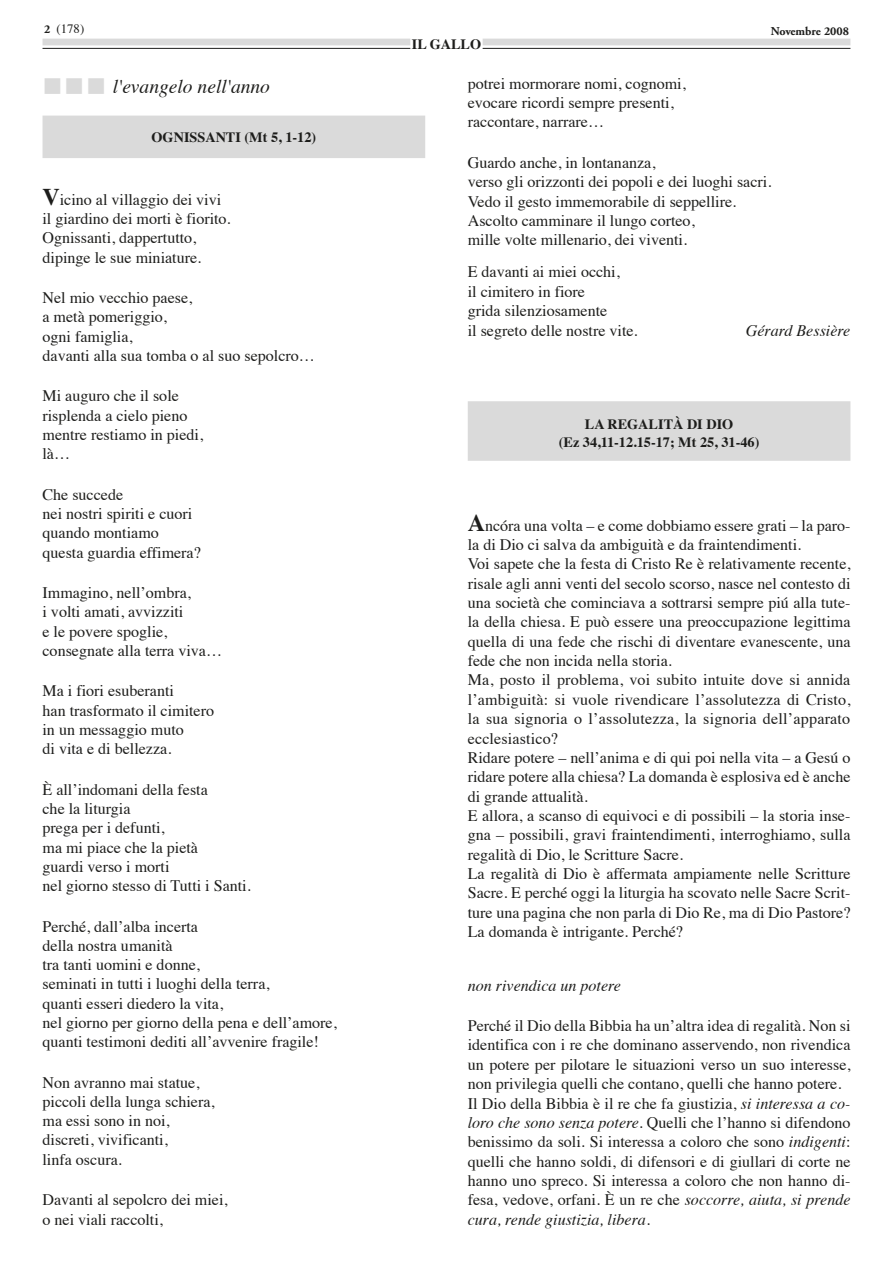
<style>
.page{position:relative;width:893px;height:1263px;background:#fff}
.page>*{position:absolute;margin:0;border:0;box-sizing:border-box;transform-origin:0 0}
.t1{font:italic 19.5px "Times";color:#1d1d1b}
.t2{font:16.05px/19.4px "Times";color:#1d1d1b}
.t3{font:italic 16.05px "Times";color:#1d1d1b}
.t4{font:700 14.25px/17.2px "Times";color:#1d1d1b;text-align:center}
.t5{font:12.75px "Times";color:#1d1d1b}
.t6{font:700 12px "Adobe Garamond";color:#1d1d1b}
.s1{color:#dadada}
.s2{font-weight:700;font-size:24px}
.s3{font-style:italic}
</style>
<div class="page">
<hr style="left:43px;top:48px;width:367px;height:1px;background:#1d1d1b">
<hr style="left:483px;top:48px;width:367px;height:1px;background:#1d1d1b">
<div style="left:43px;top:39px;width:367px;height:6px;background:#dadada"></div>
<div style="left:483px;top:39px;width:367px;height:6px;background:#dadada"></div>
<div style="left:43px;top:116px;width:382px;height:42px;background:#dadada"></div>
<div style="left:468px;top:401px;width:382px;height:60px;background:#dadada"></div>
<p class="t5" style="left:57px;top:17px;width:29px">(178)</p>
<p class="t6" style="left:44px;top:23px;width:8px">2</p>
<p class="t6" style="left:771px;top:25px;width:80px">Novembre 2008</p>
<p class="t4" style="left:412px;top:34px;width:71px">IL GALLO</p>
<p class="t1" style="left:43px;top:69px;width:229px"><span class="s1">■■■</span> l'evangelo nell'anno</p>
<p class="t4" style="left:152px;top:127px;width:12px">OGN</p>
<p class="t4" style="left:184px;top:127px;width:134px">ISSANTI (MT 5, 1-12)</p>
<p class="t2" style="left:43px;top:188px;width:190px"><span class="s2">V</span>icino al villaggio dei vivi il giardino dei morti è fiorito. ognissanti, dappertutto, dipinge le sue miniature.</p>
<p class="t2" style="left:43px;top:287px;width:274px">Nel mio vecchio paese,<br>a metà pomeriggio,<br>ogni famiglia,<br>davanti alla sua tomba o al suo sepolcro…</p>
<p class="t2" style="left:43px;top:385px;width:162px">Mi auguro che il sole risplenda a cielo pieno mentre restiamo in piedi, là…</p>
<p class="t2" style="left:43px;top:483px;width:160px">Che succede<br>nei nostri spiriti e cuori quando montiamo questa guardia effimera?</p>
<p class="t2" style="left:43px;top:582px;width:181px">Immagino, nell’ombra,<br>i volti amati, avvizziti<br>e le povere spoglie, consegnate alla terra viva…</p>
<p class="t2" style="left:43px;top:680px;width:173px">Ma i fiori esuberanti<br>han trasformato il cimitero in un messaggio muto<br>di vita e di bellezza.</p>
<p class="t2" style="left:43px;top:778px;width:210px">È all’indomani della festa<br>che la liturgia<br>prega per i defunti,<br>ma mi piace che la pietà<br>guardi verso i morti<br>nel giorno stesso di Tutti i Santi.</p>
<p class="t2" style="left:43px;top:915px;width:296px">Perché, dall’alba incerta<br>della nostra umanità<br>tra tanti uomini e donne,<br>seminati in tutti i luoghi della terra,<br>quanti esseri diedero la vita,<br>nel giorno per giorno della pena e dell’amore, quanti testimoni dediti all’avvenire fragile!</p>
<p class="t2" style="left:43px;top:1071px;width:174px">Non avranno mai statue, piccoli della lunga schiera, ma essi sono in noi, discreti, vivificanti,<br>linfa oscura.</p>
<p class="t2" style="left:43px;top:1189px;width:186px">Davanti al sepolcro dei miei, o nei viali raccolti,</p>
<p class="t2" style="left:468px;top:72px;width:219px">potrei mormorare nomi, cognomi, evocare ricordi sempre presenti, raccontare, narrare…</p>
<p class="t2" style="left:468px;top:151px;width:305px">Guardo anche, in lontananza,<br>verso gli orizzonti dei popoli e dei luoghi sacri.<br>Vedo il gesto immemorabile di seppellire.<br>Ascolto camminare il lungo corteo,<br>mille volte millenario, dei viventi.</p>
<p class="t2" style="left:468px;top:261px;width:171px">E davanti ai miei occhi,<br>il cimitero in fiore<br>grida silenziosamente<br>il segreto delle nostre vite.</p>
<p class="t3" style="left:746px;top:316px;width:106px">Gérard Bessière</p>
<p class="t4" style="left:559px;top:414px;width:202px">LA REGALITÀ DI DIO<br>(EZ 34,11-12.15-17; MT 25, 31-46)</p>
<p class="t2" style="left:468px;top:514px;width:384px"><span class="s2">A</span>ncóra una volta – e come dobbiamo essere grati – la paro&shy;la di Dio ci salva da ambiguità e da fraintendimenti.<br>Voi sapete che la festa di Cristo Re è relativamente recente, risale agli anni venti del secolo scorso, nasce nel contesto di una società che cominciava a sottrarsi sempre piú alla tute&shy;la della chiesa. E può essere una preoccupazione legittima quella di una fede che rischi di diventare evanescente, una fede che non incida nella storia.<br>Ma, posto il problema, voi subito intuite dove si annida l’ambiguità: si vuole rivendicare l’assolutezza di Cristo, la sua signoria o l’assolutezza, la signoria dell’apparato ecclesiastico?<br>Ridare potere – nell’anima e di qui poi nella vita – a Gesú o ridare potere alla chiesa? La domanda è esplosiva ed è anche di grande attualità.<br>E allora, a scanso di equivoci e di possibili – la storia inse&shy;gna – possibili, gravi fraintendimenti, interroghiamo, sulla regalità di Dio, le Scritture Sacre.<br>La regalità di Dio è affermata ampiamente nelle Scritture Sacre. E perché oggi la liturgia ha scovato nelle Sacre Scrit&shy;ture una pagina che non parla di Dio Re, ma di Dio Pastore?<br>La domanda è intrigante. Perché?</p>
<p class="t3" style="left:468px;top:971px;width:155px">non rivendica un potere</p>
<p class="t2" style="left:468px;top:1015px;width:384px">Perché il Dio della Bibbia ha un’altra idea di regalità. Non si identifica con i re che dominano asservendo, non rivendica un potere per pilotare le situazioni verso un suo interesse, non privilegia quelli che contano, quelli che hanno potere.<br>Il Dio della Bibbia è il re che fa giustizia, <span class="s3">si interessa a co&shy;loro che sono senza potere</span>. Quelli che l’hanno si difendono benissimo da soli. Si interessa a coloro che sono <span class="s3">indigenti</span>: quelli che hanno soldi, di difensori e di giullari di corte ne hanno uno spreco. Si interessa a coloro che non hanno di&shy;fesa, vedove, orfani. È un re che <span class="s3">soccorre, aiuta, si prende cura, rende giustizia, libera.</span></p>
</div>
